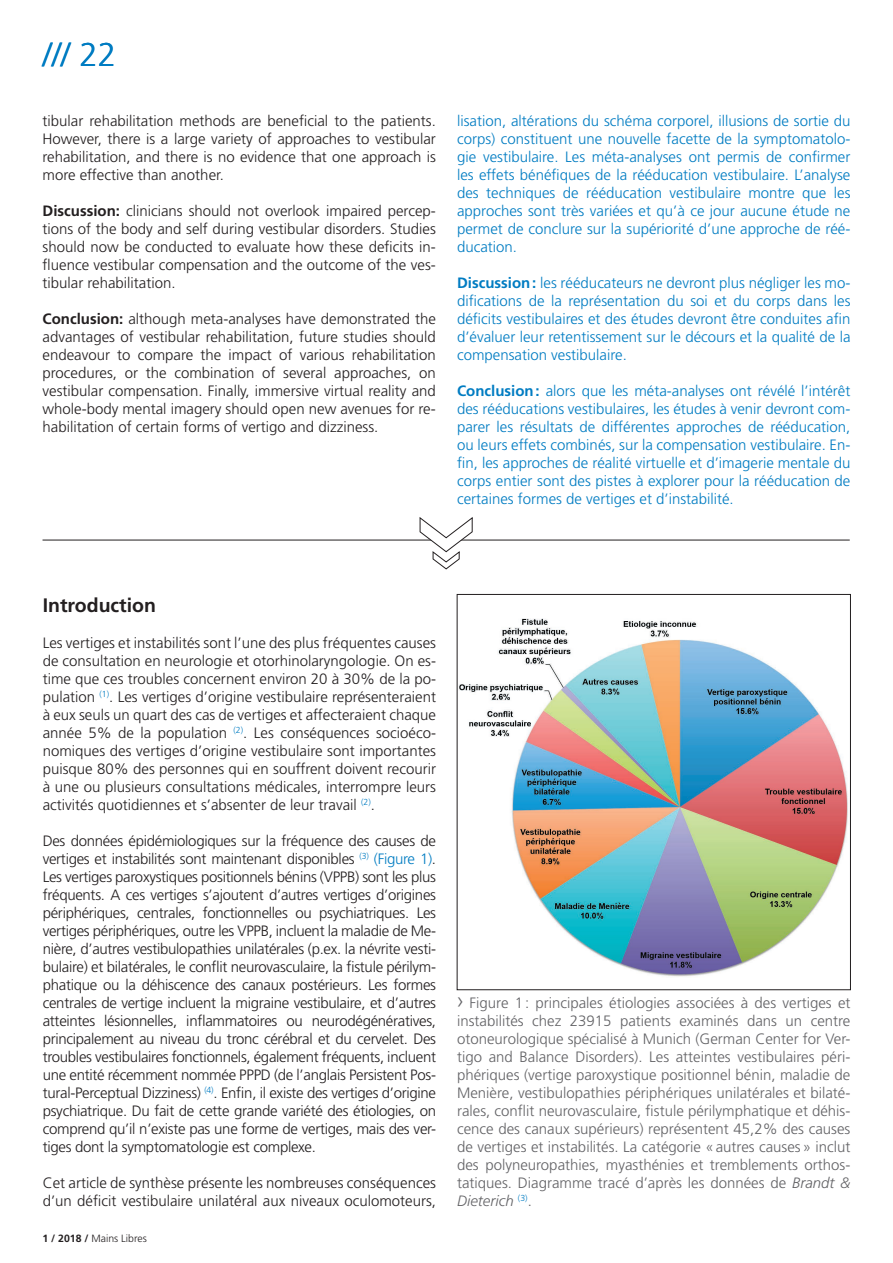
<style>
.page{position:relative;width:893px;height:1263px;background:#fff}
.page>*{position:absolute;margin:0;border:0;box-sizing:border-box;transform-origin:0 0}
.t1{font:300 33px "Frutiger";color:#007cc2}
.t2{font:700 19.5px "Frutiger";color:#231f20}
.t3{font:300 15px/18px "Frutiger";color:#231f20;text-align:justify}
.t4{font:300 15px/18px "Frutiger";color:#007cc2;text-align:justify}
.t5{font:300 15px/18px "Frutiger";color:#636366;text-align:justify}
.t6{font:300 10.5px "Frutiger";color:#231f20}
.s1{font-weight:700}
.s2{color:#007cc2}
.s3{font-size:22.5px}
.s4{font-style:italic}
</style>
<div class="page">
<hr style="left:43px;top:540px;width:807px;height:1px;background:#231f20">
<svg style="left:419px;top:517px;width:54px;height:53px"></svg>
<img style="left:459px;top:618px;width:389px;height:359px">
<div style="left:457px;top:594px;width:394px;height:396px;border:1px solid #221e1f"></div>
<h1 class="t1" style="left:43px;top:36px;width:75px">/// 22</h1>
<p class="t3" style="left:43px;top:112px;width:395px">tibular rehabilitation methods are beneficial to the patients.<br>However, there is a large variety of approaches to vestibular rehabilitation, and there is no evidence that one approach is more effective than another.</p>
<p class="t3" style="left:43px;top:202px;width:395px"><span class="s1">Discussion:</span> clinicians should not overlook impaired percep&shy;tions of the body and self during vestibular disorders. Studies should now be conducted to evaluate how these deficits in&shy;fluence vestibular compensation and the outcome of the ves&shy;tibular rehabilitation.</p>
<p class="t3" style="left:43px;top:310px;width:395px"><span class="s1">Conclusion:</span> although meta-analyses have demonstrated the advantages of vestibular rehabilitation, future studies should endeavour to compare the impact of various rehabilitation procedures, or the combination of several approaches, on vestibular compensation. Finally, immersive virtual reality and whole-body mental imagery should open new avenues for re&shy;habilitation of certain forms of vertigo and dizziness.</p>
<p class="t4" style="left:457px;top:112px;width:395px">lisation, altérations du schéma corporel, illusions de sortie du corps) constituent une nouvelle facette de la symptomatolo&shy;gie vestibulaire. Les méta-analyses ont permis de confirmer les effets bénéfiques de la rééducation vestibulaire. L’analyse des techniques de rééducation vestibulaire montre que les approches sont très variées et qu’à ce jour aucune étude ne permet de conclure sur la supériorité d’une approche de réé&shy;ducation.</p>
<p class="t4" style="left:457px;top:274px;width:395px"><span class="s1">Discussion:</span> les rééducateurs ne devront plus négliger les mo&shy;difications de la représentation du soi et du corps dans les déficits vestibulaires et des études devront être conduites afin d’évaluer leur retentissement sur le décours et la qualité de la compensation vestibulaire.</p>
<p class="t4" style="left:457px;top:382px;width:395px"><span class="s1">Conclusion:</span> alors que les méta-analyses ont révélé l’intérêt des rééducations vestibulaires, les études à venir devront com&shy;parer les résultats de différentes approches de rééducation, ou leurs effets combinés, sur la compensation vestibulaire. En&shy;fin, les approches de réalité virtuelle et d’imagerie mentale du corps entier sont des pistes à explorer pour la rééducation de certaines formes de vertiges et d’instabilité.</p>
<h2 class="t2" style="left:43px;top:594px;width:115px">Introduction</h2>
<p class="t3" style="left:43px;top:634px;width:395px">Les vertiges et instabilités sont l’une des plus fréquentes causes de consultation en neurologie et otorhinolaryngologie. On es&shy;time que ces troubles concernent environ 20 à 30% de la po&shy;pulation <sup>(1)</sup>. Les vertiges d’origine vestibulaire représenteraient à eux seuls un quart des cas de vertiges et affecteraient chaque année 5% de la population <sup>(2)</sup>. Les conséquences socioéco&shy;nomiques des vertiges d’origine vestibulaire sont importantes puisque 80% des personnes qui en souffrent doivent recourir à une ou plusieurs consultations médicales, interrompre leurs activités quotidiennes et s’absenter de leur travail <sup>(2)</sup>.</p>
<p class="t3" style="left:43px;top:832px;width:395px">Des données épidémiologiques sur la fréquence des causes de vertiges et instabilités sont maintenant disponibles <sup>(3)</sup> <span class="s2">(Figure 1)</span>.<br>Les vertiges paroxystiques positionnels bénins (VPPB) sont les plus fréquents. A ces vertiges s’ajoutent d’autres vertiges d’origines périphériques, centrales, fonctionnelles ou psychiatriques. Les vertiges périphériques, outre les VPPB, incluent la maladie de Me&shy;nière, d’autres vestibulopathies unilatérales (p.ex. la névrite vesti&shy;bulaire) et bilatérales, le conflit neurovasculaire, la fistule périlym&shy;phatique ou la déhiscence des canaux postérieurs. Les formes centrales de vertige incluent la migraine vestibulaire, et d’autres atteintes lésionnelles, inflammatoires ou neurodégénératives, principalement au niveau du tronc cérébral et du cervelet. Des troubles vestibulaires fonctionnels, également fréquents, incluent une entité récemment nommée PPPD (de l’anglais Persistent Pos&shy;tural-Perceptual Dizziness) <sup>(4)</sup>. Enfin, il existe des vertiges d’origine psychiatrique. Du fait de cette grande variété des étiologies, on comprend qu’il n’existe pas une forme de vertiges, mais des ver&shy;tiges dont la symptomatologie est complexe.</p>
<p class="t3" style="left:43px;top:1174px;width:395px">Cet article de synthèse présente les nombreuses conséquences d’un déficit vestibulaire unilatéral aux niveaux oculomoteurs,</p>
<p class="t6" style="left:43px;top:1232px;width:106px"><span class="s1">1 / 2018 /</span> Mains Libres</p>
<p class="t5" style="left:457px;top:994px;width:395px"><span class="s3">›</span> Figure 1: principales étiologies associées à des vertiges et instabilités chez 23915 patients examinés dans un centre otoneurologique spécialisé à Munich (German Center for Ver&shy;tigo and Balance Disorders). Les atteintes vestibulaires péri&shy;phériques (vertige paroxystique positionnel bénin, maladie de Menière, vestibulopathies périphériques unilatérales et bilaté&shy;rales, conflit neurovasculaire, fistule périlymphatique et déhis&shy;cence des canaux supérieurs) représentent 45,2% des causes de vertiges et instabilités. La catégorie «autres causes» inclut des polyneuropathies, myasthénies et tremblements orthos&shy;tatiques. Diagramme tracé d’après les données de <span class="s4">Brandt &amp; Dieterich</span> <sup>(3)</sup>.</p>
</div>
